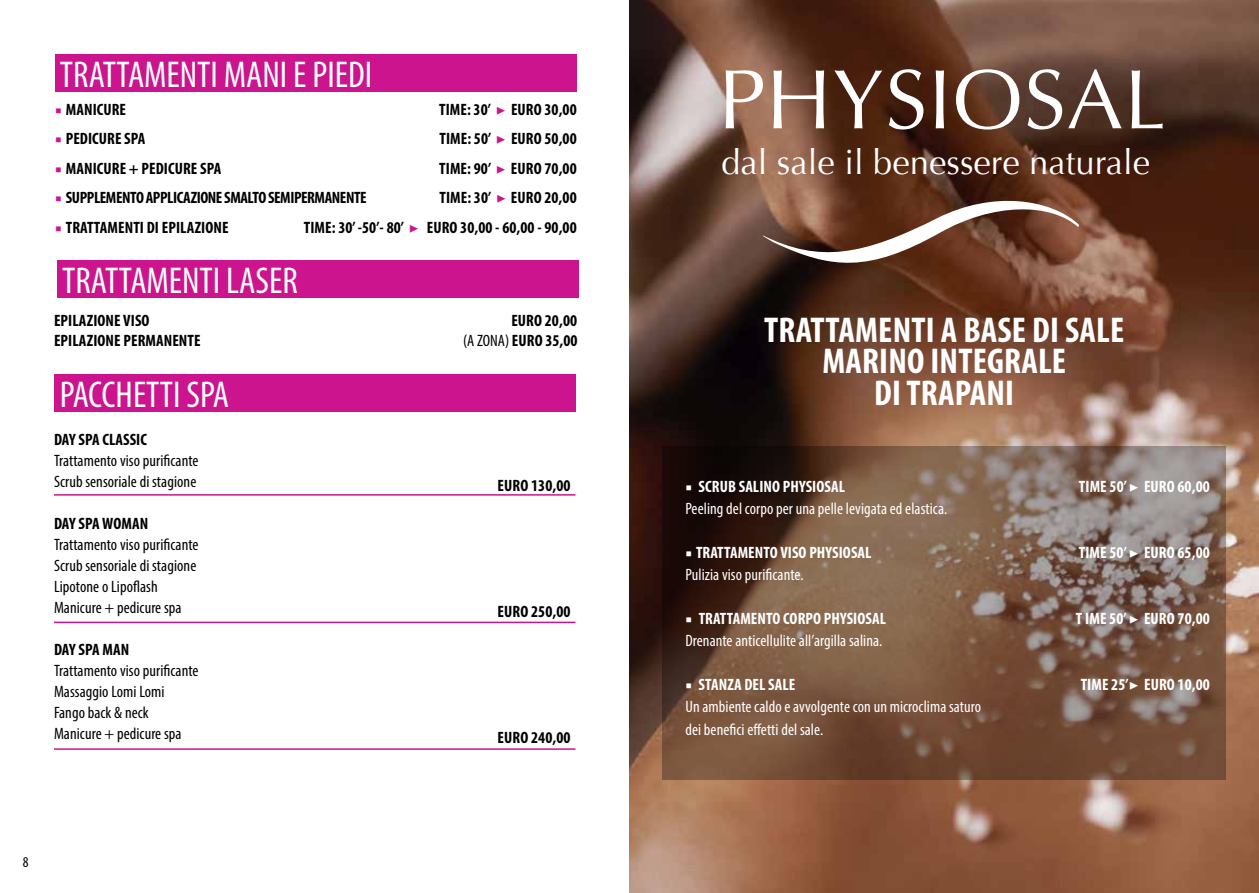
<style>
.page{position:relative;width:1259px;height:893px;background:#fff}
.page>*{position:absolute;margin:0;border:0;box-sizing:border-box;transform-origin:0 0}
.t1{font:condensed 37.5px "Myriad Pro";color:#fff}
.t2{font:700 condensed 36px/31.5px "Myriad Pro";letter-spacing:.005em;color:#fff;text-align:center}
.t3{font:34.65px "Optima";color:#fff}
.t4{font:700 condensed 16.5px "Myriad Pro";letter-spacing:.005em;color:#000}
.t5{font:condensed 16.5px/21px "Myriad Pro";letter-spacing:.005em;color:#000}
.t6{font:condensed 16.5px/22.5px "Myriad Pro";letter-spacing:.005em;color:#fff}
.t7{font:700 condensed 16.5px "Myriad Pro";letter-spacing:.005em;color:#fff}
.t8{font:700 condensed 16.5px "Myriad Pro";letter-spacing:-.025em;color:#000}
.t9{font:condensed 15px "Myriad Pro";color:#000}
.s1{font-family:"Minion Pro";font-weight:400;font-stretch:normal;color:#cb148d}
.s2{font-weight:400}
.s3{font-family:"Minion Pro";font-weight:400;font-stretch:normal}
</style>
<div class="page">
<hr style="left:54px;top:494px;width:521px;height:2px;background:#cb148d">
<hr style="left:54px;top:622px;width:521px;height:1px;background:#cb148d">
<hr style="left:54px;top:748px;width:521px;height:2px;background:#cb148d">
<div style="left:54px;top:375px;width:521px;height:37px;background:#cb148d"></div>
<div style="left:55px;top:54px;width:522px;height:38px;background:#cb148d"></div>
<div style="left:58px;top:260px;width:521px;height:38px;background:#cb148d"></div>
<img style="left:629px;top:0;width:630px;height:893px">
<svg style="left:763px;top:190px;width:316px;height:83px;background:#785241"></svg>
<svg style="left:725px;top:69px;width:437px;height:61px"></svg>
<svg style="left:662px;top:446px;width:564px;height:334px;background:#705444"></svg>
<h1 class="t1" style="left:60px;top:52px;width:314px">TRATTAMENTI MANI E PIEDI</h1>
<p class="t4" style="left:55px;top:99px;width:72px"><span class="s1">■</span> MANICURE</p>
<p class="t4" style="left:439px;top:99px;width:139px">TIME: 30’ <span class="s1">▶</span> EURO 30,00</p>
<p class="t4" style="left:55px;top:129px;width:92px"><span class="s1">■</span> PEDICURE SPA</p>
<p class="t4" style="left:439px;top:129px;width:139px">TIME: 50’ <span class="s1">▶</span> EURO 50,00</p>
<p class="t4" style="left:55px;top:158px;width:167px"><span class="s1">■</span> MANICURE + PEDICURE SPA</p>
<p class="t4" style="left:439px;top:158px;width:139px">TIME: 90’ <span class="s1">▶</span> EURO 70,00</p>
<p class="t8" style="left:55px;top:188px;width:313px"><span class="s1">■</span> SUPPLEMENTO APPLICAZIONE SMALTO SEMIPERMANENTE</p>
<p class="t4" style="left:439px;top:188px;width:139px">TIME: 30’ <span class="s1">▶</span> EURO 20,00</p>
<p class="t4" style="left:55px;top:217px;width:175px"><span class="s1">■</span> TRATTAMENTI DI EPILAZIONE</p>
<p class="t4" style="left:304px;top:217px;width:274px">TIME: 30’ -50’- 80’ <span class="s1">▶</span> EURO 30,00 - 60,00 - 90,00</p>
<h1 class="t1" style="left:62px;top:258px;width:237px">TRATTAMENTI LASER</h1>
<p class="t4" style="left:54px;top:310px;width:97px">EPILAZIONE VISO</p>
<p class="t4" style="left:511px;top:310px;width:67px">EURO 20,00</p>
<p class="t4" style="left:54px;top:330px;width:148px">EPILAZIONE PERMANENTE</p>
<p class="t4" style="left:463px;top:330px;width:116px"><span class="s2">(A ZONA)</span> EURO 35,00</p>
<h1 class="t1" style="left:60px;top:372px;width:171px">PACCHETTI SPA</h1>
<p class="t4" style="left:54px;top:429px;width:94px">DAY SPA CLASSIC</p>
<p class="t5" style="left:54px;top:450px;width:146px">Trattamento viso purificante<br>Scrub sensoriale di stagione</p>
<p class="t4" style="left:54px;top:513px;width:96px">DAY SPA WOMAN</p>
<p class="t5" style="left:54px;top:534px;width:146px">Trattamento viso purificante<br>Scrub sensoriale di stagione<br>Lipotone o Lipoflash<br>Manicure + pedicure spa</p>
<p class="t4" style="left:54px;top:639px;width:77px">DAY SPA MAN</p>
<p class="t5" style="left:54px;top:660px;width:146px">Trattamento viso purificante<br>Massaggio Lomi Lomi<br>Fango back &amp; neck<br>Manicure + pedicure spa</p>
<p class="t4" style="left:497px;top:475px;width:74px">EURO 130,00</p>
<p class="t4" style="left:497px;top:601px;width:74px">EURO 250,00</p>
<p class="t4" style="left:497px;top:727px;width:74px">EURO 240,00</p>
<p class="t9" style="left:23px;top:853px;width:7px">8</p>
<h3 class="t3" style="left:721px;top:142px;width:431px">dal sale il benessere naturale</h3>
<h2 class="t2" style="left:764px;top:313px;width:361px">TRATTAMENTI A BASE DI SALE<br>MARINO INTEGRALE<br>DI TRAPANI</h2>
<p class="t7" style="left:685px;top:476px;width:161px"><span class="s3">■</span> SCRUB SALINO PHYSIOSAL</p>
<p class="t7" style="left:1079px;top:476px;width:132px">TIME 50’ <span class="s3">▶</span> EURO 60,00</p>
<p class="t6" style="left:685px;top:497px;width:263px">Peeling del corpo per una pelle levigata ed elastica.</p>
<p class="t7" style="left:685px;top:542px;width:188px"><span class="s3">■</span> TRATTAMENTO VISO PHYSIOSAL</p>
<p class="t7" style="left:1079px;top:542px;width:132px">TIME 50’ <span class="s3">▶</span> EURO 65,00</p>
<p class="t6" style="left:685px;top:563px;width:120px">Pulizia viso purificante.</p>
<p class="t7" style="left:685px;top:608px;width:202px"><span class="s3">■</span> TRATTAMENTO CORPO PHYSIOSAL</p>
<p class="t7" style="left:1076px;top:608px;width:135px">T IME 50’ <span class="s3">▶</span> EURO 70,00</p>
<p class="t6" style="left:685px;top:629px;width:198px">Drenante anticellulite all’argilla salina.</p>
<p class="t7" style="left:685px;top:674px;width:111px"><span class="s3">■</span> STANZA DEL SALE</p>
<p class="t7" style="left:1080px;top:674px;width:131px">TIME 25’<span class="s3">▶</span> EURO 10,00</p>
<p class="t6" style="left:685px;top:695px;width:297px">Un ambiente caldo e avvolgente con un microclima saturo dei benefici effetti del sale.</p>
</div>
